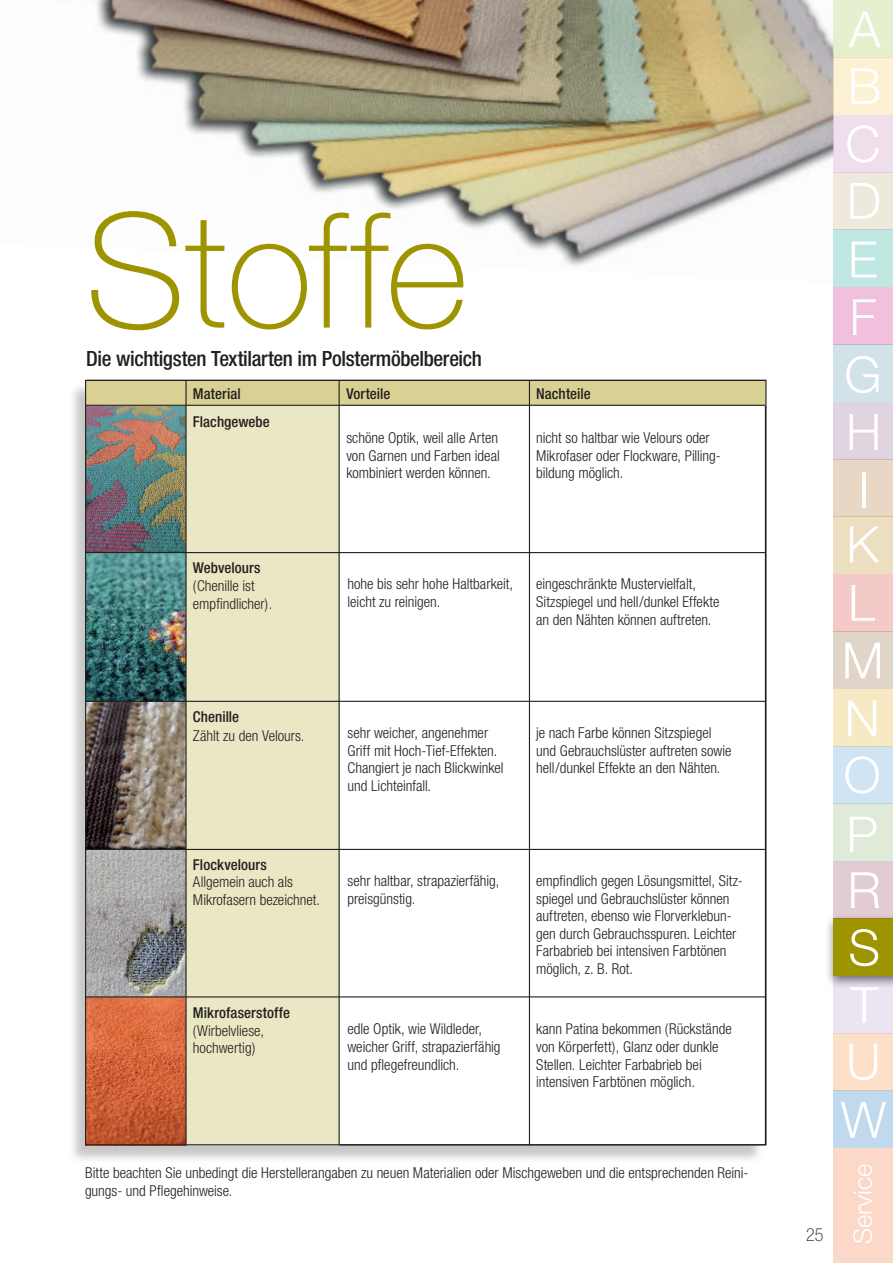
<style>
.page{position:relative;width:893px;height:1263px;background:#fff}
.page>*{position:absolute;margin:0;border:0;box-sizing:border-box;transform-origin:0 0}
.t1{font:100 159.3px "Helvetica Neue";color:#9e9400}
.t2{font:300 50.1px/56.8px "Helvetica Neue";color:#fff}
.t3{font:300 25.5px "Helvetica Neue";color:#fff}
.t4{font:500 condensed 21px "Helvetica Neue";letter-spacing:-.015em;color:#231f20}
.t5{font:100 condensed 18px "Helvetica Neue";color:#231f20}
.t6{font:300 condensed 15px/17.7px "Helvetica Neue";color:#231f20}
.t7{font:500 condensed 15px "Helvetica Neue";letter-spacing:.005em;color:#231f20}
</style>
<div class="page">
<img style="left:96px;top:0;width:737px;height:266px">
<div style="left:68px;top:382px;width:696px;height:782px;background:#231f20;opacity:.25"></div>
<div style="left:88px;top:380px;width:677px;height:765px;background:#fff"></div>
<img style="left:87px;top:553px;width:98px;height:443px">
<img style="left:87px;top:998px;width:98px;height:145px">
<img style="left:87px;top:406px;width:98px;height:146px">
<div style="left:186px;top:381px;width:154px;height:764px;background:#eae7c4"></div>
<div style="left:85px;top:381px;width:680px;height:25px;background:#d9d194"></div>
<hr style="left:339px;top:381px;width:1px;height:764px;background:#231f20">
<hr style="left:185px;top:381px;width:2px;height:764px;background:#231f20">
<hr style="left:85px;top:405px;width:680px;height:1px;background:#231f20">
<hr style="left:529px;top:381px;width:1px;height:764px;background:#231f20">
<hr style="left:85px;top:552px;width:680px;height:1px;background:#231f20">
<hr style="left:85px;top:701px;width:680px;height:1px;background:#231f20">
<hr style="left:85px;top:849px;width:680px;height:1px;background:#231f20">
<hr style="left:85px;top:996px;width:680px;height:1px;background:#231f20">
<div style="left:833px;top:574px;width:60px;height:57px;background:#f4cac9"></div>
<div style="left:833px;top:517px;width:60px;height:57px;background:#ebdec1"></div>
<div style="left:833px;top:459px;width:60px;height:58px;background:#e9d7c6"></div>
<div style="left:833px;top:402px;width:60px;height:57px;background:#dfd4e0"></div>
<div style="left:833px;top:172px;width:60px;height:58px;background:#efe8dc"></div>
<div style="left:833px;top:115px;width:60px;height:57px;background:#efdfed"></div>
<div style="left:833px;top:57px;width:60px;height:58px;background:#fcf1d3"></div>
<div style="left:833px;top:0;width:60px;height:57px;background:#e5f1ce"></div>
<div style="left:833px;top:230px;width:60px;height:57px;background:#c0e8e2"></div>
<div style="left:833px;top:287px;width:60px;height:57px;background:#f0c0dc"></div>
<div style="left:833px;top:344px;width:60px;height:58px;background:#d1e2e9"></div>
<div style="left:833px;top:1148px;width:60px;height:115px;background:#fbd8c8"></div>
<div style="left:833px;top:1091px;width:60px;height:57px;background:#c0d9ec"></div>
<div style="left:833px;top:1033px;width:60px;height:58px;background:#fce0c7"></div>
<div style="left:833px;top:976px;width:60px;height:57px;background:#eae5f1"></div>
<div style="left:824px;top:913px;width:69px;height:76px;background:#231f20;opacity:.6"></div>
<div style="left:833px;top:918px;width:60px;height:58px;background:#9e9400"></div>
<div style="left:833px;top:861px;width:60px;height:57px;background:#e2ccd4"></div>
<div style="left:833px;top:804px;width:60px;height:57px;background:#e0ead8"></div>
<div style="left:833px;top:746px;width:60px;height:58px;background:#d0e4f3"></div>
<div style="left:833px;top:689px;width:60px;height:57px;background:#f7e9c3"></div>
<div style="left:833px;top:631px;width:60px;height:58px;background:#e1d5c9"></div>
<h1 class="t1" style="left:85px;top:182px;width:385px">Stoffe</h1>
<h3 class="t4" style="left:86px;top:346px;width:397px">Die wichtigsten Textilarten im Polstermöbelbereich</h3>
<p class="t7" style="left:193px;top:385px;width:49px">Material</p>
<p class="t7" style="left:346px;top:385px;width:46px">Vorteile</p>
<p class="t7" style="left:536px;top:385px;width:56px">Nachteile</p>
<p class="t7" style="left:193px;top:413px;width:78px">Flachgewebe</p>
<p class="t7" style="left:193px;top:559px;width:69px">Webvelours</p>
<p class="t6" style="left:193px;top:577px;width:81px">(Chenille ist empfindlicher).</p>
<p class="t6" style="left:346px;top:429px;width:155px">schöne Optik, weil alle Arten von Garnen und Farben ideal kombiniert werden können.</p>
<p class="t6" style="left:536px;top:429px;width:186px">nicht so haltbar wie Velours oder<br>Mikrofaser oder Flockware, Pilling&shy;bildung möglich.</p>
<p class="t6" style="left:347px;top:575px;width:167px">hohe bis sehr hohe Haltbarkeit, leicht zu reinigen.</p>
<p class="t6" style="left:536px;top:575px;width:185px">eingeschränkte Mustervielfalt,<br>Sitzspiegel und hell/dunkel Effekte an den Nähten können auftreten.</p>
<p class="t7" style="left:193px;top:707px;width:48px">Chenille</p>
<p class="t6" style="left:193px;top:727px;width:113px">Zählt zu den Velours.</p>
<p class="t7" style="left:193px;top:855px;width:75px">Flockvelours</p>
<p class="t6" style="left:193px;top:873px;width:129px">Allgemein auch als<br>Mikrofasern bezeichnet.</p>
<p class="t7" style="left:193px;top:1004px;width:99px">Mikrofaserstoffe</p>
<p class="t6" style="left:193px;top:1021px;width:73px">(Wirbelvliese, hochwertig)</p>
<p class="t6" style="left:347px;top:724px;width:158px">sehr weicher, angenehmer<br>Griff mit Hoch-Tief-Effekten.<br>Changiert je nach Blickwinkel und Lichteinfall.</p>
<p class="t6" style="left:536px;top:724px;width:197px">je nach Farbe können Sitzspiegel und Gebrauchslüster auftreten sowie hell/dunkel Effekte an den Nähten.</p>
<p class="t6" style="left:347px;top:872px;width:153px">sehr haltbar, strapazierfähig, preisgünstig.</p>
<p class="t6" style="left:536px;top:872px;width:208px">empfindlich gegen Lösungsmittel, Sitz&shy;spiegel und Gebrauchslüster können auftreten, ebenso wie Florverklebun&shy;gen durch Gebrauchsspuren. Leichter Farbabrieb bei intensiven Farbtönen möglich, z. B. Rot.</p>
<p class="t6" style="left:347px;top:1020px;width:155px">edle Optik, wie Wildleder, weicher Griff, strapazierfähig und pflegefreundlich.</p>
<p class="t6" style="left:536px;top:1020px;width:197px">kann Patina bekommen (Rückstände von Körperfett), Glanz oder dunkle Stellen. Leichter Farbabrieb bei intensiven Farbtönen möglich.</p>
<p class="t6" style="left:85px;top:1164px;width:665px">Bitte beachten Sie unbedingt die Herstellerangaben zu neuen Materialien oder Mischgeweben und die entsprechenden Reini&shy;gungs- und Pflegehinweise.</p>
<p class="t5" style="left:806px;top:1225px;width:19px">25</p>
<h2 class="t2" style="left:848px;top:0;width:35px">A<br>B</h2>
<h2 class="t2" style="left:845px;top:114px;width:37px">C<br>D</h2>
<h2 class="t2" style="left:844px;top:230px;width:39px;line-height:57.4px;text-align:justify">E F G</h2>
<h2 class="t2" style="left:846px;top:402px;width:37px">H</h2>
<h2 class="t2" style="left:858px;top:461px;width:13px">I</h2>
<h2 class="t2" style="left:846px;top:515px;width:34px">K</h2>
<h2 class="t2" style="left:848px;top:573px;width:28px">L</h2>
<h2 class="t2" style="left:842px;top:631px;width:43px">M</h2>
<h2 class="t2" style="left:844px;top:689px;width:37px">N</h2>
<h2 class="t2" style="left:843px;top:745px;width:39px">O</h2>
<h2 class="t2" style="left:846px;top:805px;width:33px">P</h2>
<h2 class="t2" style="left:847px;top:861px;width:35px">R</h2>
<h2 class="t2" style="left:848px;top:918px;width:33px">S</h2>
<h2 class="t2" style="left:850px;top:975px;width:29px">T</h2>
<h2 class="t2" style="left:846px;top:1032px;width:36px">U</h2>
<h2 class="t2" style="left:841px;top:1090px;width:47px">W</h2>
<h3 class="t3" style="left:847px;top:1244px;width:82px;rotate:-90deg">Service</h3>
</div>
